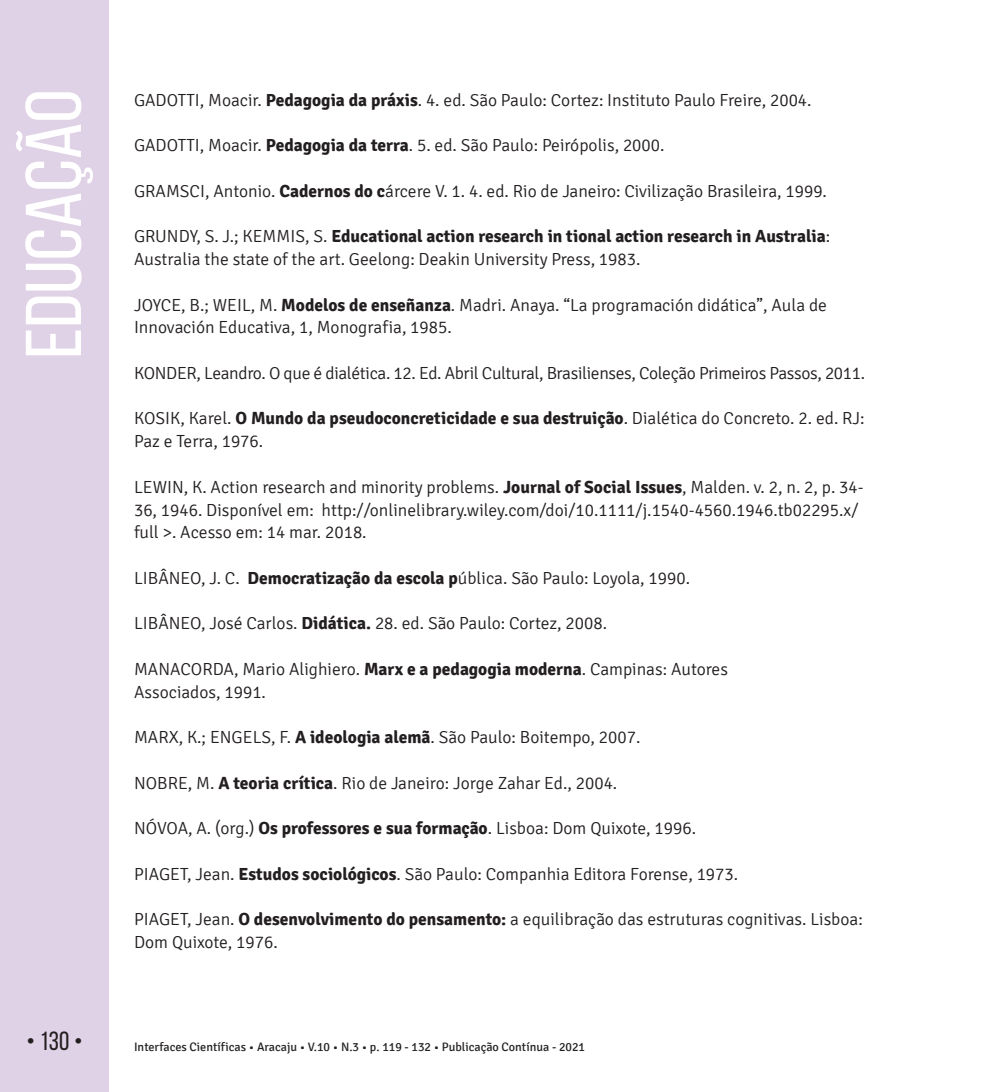
<style>
.page{position:relative;width:993px;height:1092px;background:#fff}
.page>*{position:absolute;margin:0;border:0;box-sizing:border-box;transform-origin:0 0}
.t1{font:78.75px "Bebas Neue";color:#fff;scale:1.09 1}
.t2{font:26.25px "Bebas Neue";color:#231f20}
.TEXTO{font:300 17.5px/22.8px "Signika";color:#231f20}
.TEXTO-2{font:300 17.5px "Signika";letter-spacing:-.02em;color:#231f20}
.t3{font:12.25px "Signika";color:#231f20}
.s1{font-weight:700}
</style>
<div class="page">
<div style="left:0;top:0;width:109px;height:1091px;background:#e0d2e6"></div>
<h1 class="t1" style="left:11px;top:358px;width:248px;rotate:-90deg">EDUCAÇÃO</h1>
<p class="TEXTO" style="left:134px;top:89px;width:678px">GADOTTI, Moacir. <span class="s1">Pedagogia da práxis</span>. 4. ed. São Paulo: Cortez: Instituto Paulo Freire, 2004.</p>
<p class="TEXTO" style="left:134px;top:134px;width:532px">GADOTTI, Moacir. <span class="s1">Pedagogia da terra</span>. 5. ed. São Paulo: Peirópolis, 2000.</p>
<p class="TEXTO" style="left:134px;top:180px;width:694px">GRAMSCI, Antonio. <span class="s1">Cadernos do c</span>árcere V. 1. 4. ed. Rio de Janeiro: Civilização Brasileira, 1999.</p>
<p class="TEXTO" style="left:134px;top:225px;width:697px">GRUNDY, S. J.; KEMMIS, S. <span class="s1">Educational action research in tional action research in Australia</span>:<br>Australia the state of the art. Geelong: Deakin University Press, 1983.</p>
<p class="TEXTO" style="left:134px;top:294px;width:694px">JOYCE, B.; WEIL, M. <span class="s1">Modelos de enseñanza</span>. Madri. Anaya. “La programación didática”, Aula de<br>Innovación Educativa, 1, Monografia, 1985.</p>
<p class="TEXTO-2" style="left:134px;top:363px;width:732px">KONDER, Leandro. O que é dialética. 12. Ed. Abril Cultural, Brasilienses, Coleção Primeiros Passos, 2011.</p>
<p class="TEXTO" style="left:134px;top:407px;width:732px">KOSIK, Karel. <span class="s1">O Mundo da pseudoconcreticidade e sua destruição</span>. Dialética do Concreto. 2. ed. RJ:<br>Paz e Terra, 1976.</p>
<p class="TEXTO" style="left:134px;top:476px;width:731px">LEWIN, K. Action research and minority problems. <span class="s1">Journal of Social Issues</span>, Malden. v. 2, n. 2, p. 34-<br>36, 1946. Disponível em: http://onlinelibrary.wiley.com/doi/10.1111/j.1540-4560.1946.tb02295.x/ full &gt;. Acesso em: 14 mar. 2018.</p>
<p class="TEXTO" style="left:134px;top:567px;width:557px">LIBÂNEO, J. C. <span class="s1">Democratização da escola p</span>ública. São Paulo: Loyola, 1990.</p>
<p class="TEXTO" style="left:134px;top:612px;width:474px">LIBÂNEO, José Carlos. <span class="s1">Didática.</span> 28. ed. São Paulo: Cortez, 2008.</p>
<p class="TEXTO" style="left:134px;top:658px;width:595px">MANACORDA, Mario Alighiero. <span class="s1">Marx e a pedagogia moderna</span>. Campinas: Autores</p>
<p class="TEXTO" style="left:134px;top:680px;width:133px">Associados, 1991.</p>
<p class="TEXTO" style="left:134px;top:726px;width:507px">MARX, K.; ENGELS, F. <span class="s1">A ideologia alemã</span>. São Paulo: Boitempo, 2007.</p>
<p class="TEXTO" style="left:134px;top:771px;width:484px">NOBRE, M. <span class="s1">A teoria crítica</span>. Rio de Janeiro: Jorge Zahar Ed., 2004.</p>
<p class="TEXTO" style="left:134px;top:817px;width:563px">NÓVOA, A. (org.) <span class="s1">Os professores e sua formação</span>. Lisboa: Dom Quixote, 1996.</p>
<p class="TEXTO" style="left:134px;top:862px;width:605px">PIAGET, Jean. <span class="s1">Estudos sociológicos</span>. São Paulo: Companhia Editora Forense, 1973.</p>
<p class="TEXTO" style="left:134px;top:908px;width:730px">PIAGET, Jean. <span class="s1">O desenvolvimento do pensamento:</span> a equilibração das estruturas cognitivas. Lisboa:<br>Dom Quixote, 1976.</p>
<h2 class="t2" style="left:26px;top:1026px;width:58px">• 130 •</h2>
<p class="t3" style="left:134px;top:1040px;width:452px">Interfaces Científicas • Aracaju • V.10 • N.3 • p. 119 - 132 • Publicação Contínua - 2021</p>
</div>
